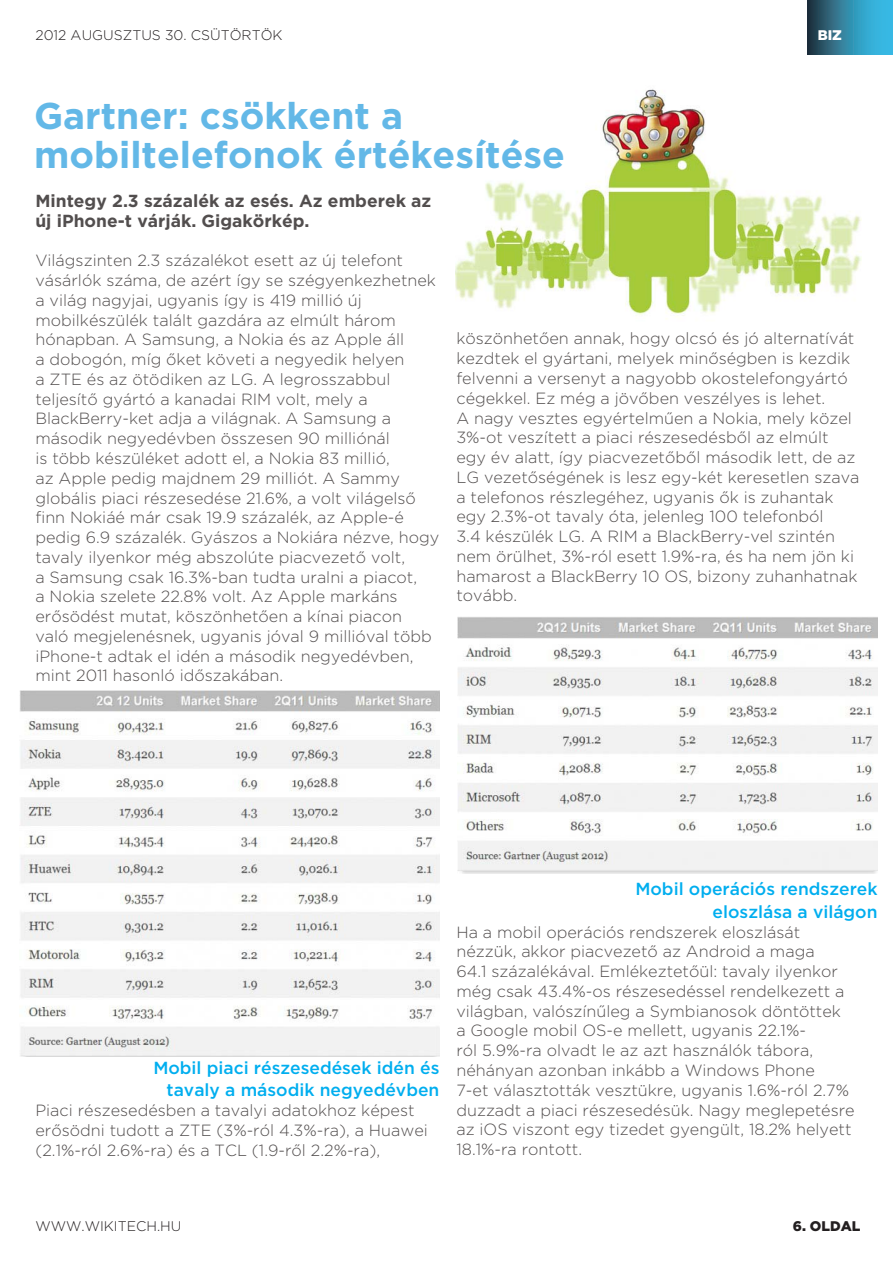
<style>
.page{position:relative;width:893px;height:1263px;background:#fff}
.page>*{position:absolute;margin:0;border:0;box-sizing:border-box;transform-origin:0 0}
.text_cim{font:700 37.2px/39.5px "Gotham";color:#63b8e7}
.cimlap_hasab{font:500 17.4px/22.5px "Gotham";color:#00aeef;text-align:right}
.text{font:700 17.4px/19.8px "Gotham";color:#524e4e}
.text-2{font:300 16.2px/19.8px "Gotham";color:#524e4e}
.text_datum{font:300 13.95px "Gotham";color:#231f20}
.text_www{font:300 13.95px "Gotham";color:#231f20}
.text_oldalszam{font:900 13.95px "Gotham";color:#231f20}
.text_tartalom{font:900 13.95px "Gotham";color:#fff}
</style>
<div class="page">
<img style="left:455px;top:89px;width:406px;height:230px">
<svg style="left:808px;top:0;width:85px;height:54px;background:#3086a5"></svg>
<img style="left:19px;top:690px;width:420px;height:366px">
<img style="left:458px;top:616px;width:419px;height:257px">
<p class="text_datum" style="left:35px;top:27px;width:249px">2012 AUGUSZTUS 30. CSÜTÖRTÖK</p>
<p class="text_tartalom" style="left:818px;top:27px;width:26px">BIZ</p>
<p class="text_cim" style="left:34px;top:95px;width:532px">Gartner: csökkent a mobiltelefonok értékesítése</p>
<p class="text" style="left:35px;top:190px;width:397px">Mintegy 2.3 százalék az esés. Az emberek az új iPhone-t várják. Gigakörkép.</p>
<p class="text-2" style="left:35px;top:250px;width:405px">Világszinten 2.3 százalékot esett az új telefont vásárlók száma, de azért így se szégyenkezhetnek a világ nagyjai, ugyanis így is 419 millió új mobilkészülék talált gazdára az elmúlt három hónapban. A Samsung, a Nokia és az Apple áll<br>a dobogón, míg őket követi a negyedik helyen<br>a ZTE és az ötödiken az LG. A legrosszabbul teljesítő gyártó a kanadai RIM volt, mely a BlackBerry-ket adja a világnak. A Samsung a második negyedévben összesen 90 milliónál<br>is több készüléket adott el, a Nokia 83 millió,<br>az Apple pedig majdnem 29 milliót. A Sammy globális piaci részesedése 21.6%, a volt világelső finn Nokiáé már csak 19.9 százalék, az Apple-é pedig 6.9 százalék. Gyászos a Nokiára nézve, hogy tavaly ilyenkor még abszolúte piacvezető volt,<br>a Samsung csak 16.3%-ban tudta uralni a piacot,<br>a Nokia szelete 22.8% volt. Az Apple markáns erősödést mutat, köszönhetően a kínai piacon<br>való megjelenésnek, ugyanis jóval 9 millióval több iPhone-t adtak el idén a második negyedévben, mint 2011 hasonló időszakában.</p>
<p class="text-2" style="left:456px;top:328px;width:400px">köszönhetően annak, hogy olcsó és jó alternatívát kezdtek el gyártani, melyek minőségben is kezdik felvenni a versenyt a nagyobb okostelefongyártó cégekkel. Ez még a jövőben veszélyes is lehet.</p>
<p class="text-2" style="left:456px;top:408px;width:405px">A nagy vesztes egyértelműen a Nokia, mely közel 3%-ot veszített a piaci részesedésből az elmúlt egy év alatt, így piacvezetőből második lett, de az LG vezetőségének is lesz egy-két keresetlen szava a telefonos részlegéhez, ugyanis ők is zuhantak egy 2.3%-ot tavaly óta, jelenleg 100 telefonból<br>3.4 készülék LG. A RIM a BlackBerry-vel szintén nem örülhet, 3%-ról esett 1.9%-ra, és ha nem jön ki hamarost a BlackBerry 10 OS, bizony zuhanhatnak tovább.</p>
<p class="cimlap_hasab" style="left:153px;top:1056px;width:288px">Mobil piaci részesedések idén és tavaly a második negyedévben</p>
<p class="text-2" style="left:35px;top:1100px;width:394px">Piaci részesedésben a tavalyi adatokhoz képest erősödni tudott a ZTE (3%-ról 4.3%-ra), a Huawei (2.1%-ról 2.6%-ra) és a TCL (1.9-ről 2.2%-ra),</p>
<p class="cimlap_hasab" style="left:635px;top:877px;width:244px">Mobil operációs rendszerek eloszlása a világon</p>
<p class="text-2" style="left:456px;top:922px;width:400px">Ha a mobil operációs rendszerek eloszlását nézzük, akkor piacvezető az Android a maga<br>64.1 százalékával. Emlékeztetőül: tavaly ilyenkor még csak 43.4%-os részesedéssel rendelkezett a világban, valószínűleg a Symbianosok döntöttek<br>a Google mobil OS-e mellett, ugyanis 22.1%-<br>ról 5.9%-ra olvadt le az azt használók tábora, néhányan azonban inkább a Windows Phone<br>7-et választották vesztükre, ugyanis 1.6%-ról 2.7% duzzadt a piaci részesedésük. Nagy meglepetésre az iOS viszont egy tizedet gyengült, 18.2% helyett 18.1%-ra rontott.</p>
<p class="text_www" style="left:35px;top:1218px;width:148px">WWW.WIKITECH.HU</p>
<p class="text_oldalszam" style="left:793px;top:1217px;width:69px">6. OLDAL</p>
</div>
